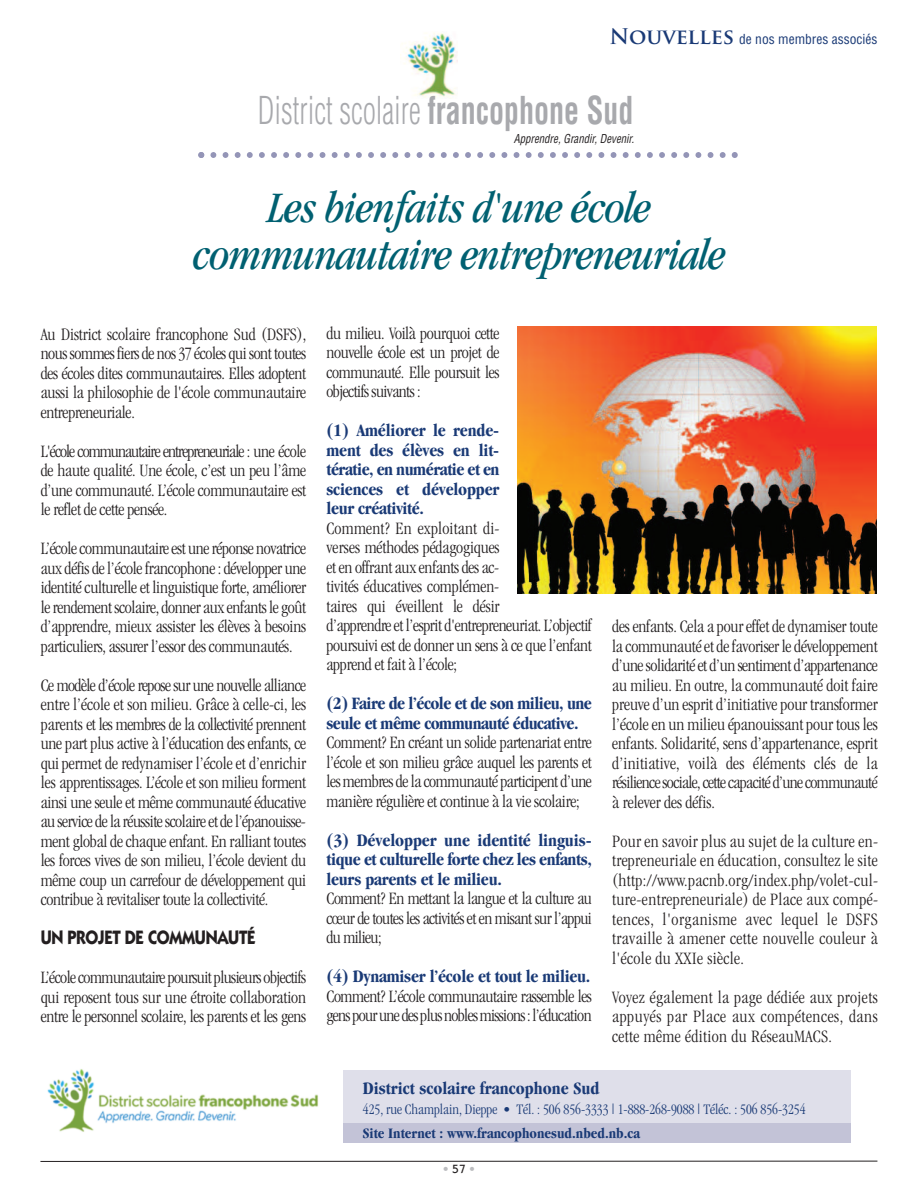
<style>
.page{position:relative;width:918px;height:1188px;background:#fff}
.page>*{position:absolute;margin:0;border:0;box-sizing:border-box;transform-origin:0 0}
.t1{font:italic condensed 45px/46.5px "Garamond";letter-spacing:-.015em;color:#006071;text-align:center}
.t2{font:300 condensed 37.5px "Helvetica";color:#a8a9ad;scale:.8 1}
.t3{font:700 19.5px "Itc Kabel";letter-spacing:-.015em;color:#231f20;scale:.85 1}
.t4{font:300 condensed 18px/19.5px "Garamond";letter-spacing:-.015em;color:#231f20;text-align:justify}
.t5{font:700 condensed 18px/19.5px "Garamond";letter-spacing:-.02em;color:#1a3a76;text-align:justify}
.t6{font:700 condensed 18px "Garamond";color:#1a3a76}
.t7{font:300 condensed 15px "Garamond";color:#1a3a76}
.t8{font:700 condensed 15px "Garamond";color:#1a3a76}
.t9{font:condensed 13.5px "Helvetica";color:#1a3a76}
.t10{font:italic condensed 12px "Helvetica";color:#231f20;scale:.9 1}
.t11{font:500 12px "Itc Kabel";color:#bcbdc0}
.s1{font-family:"Trajan Pro";font-weight:700;font-stretch:normal;font-size:21px}
.s2{font-weight:700}
.s3{color:#231f20}
</style>
<div class="page">
<hr style="left:40px;top:1161px;width:837px;height:1px;background:#231f20">
<div style="left:343px;top:1070px;width:508px;height:73px;background:#dfdfea"></div>
<div style="left:343px;top:1123px;width:508px;height:20px;background:#c3c3d7"></div>
<img style="left:47px;top:1069px;width:271px;height:63px">
<img style="left:402px;top:33px;width:56px;height:65px">
<svg style="left:198px;top:152px;width:540px;height:6px"></svg>
<img style="left:518px;top:326px;width:359px;height:268px">
<p class="t9" style="left:610px;top:31px;width:269px"><span class="s1">Nouvelles</span> de nos membres associés</p>
<h2 class="t2" style="left:258px;top:90px;width:471px">District scolaire <span class="s2">francophone Sud</span></h2>
<p class="t10" style="left:514px;top:132px;width:135px">Apprendre, Grandir, Devenir.</p>
<h1 class="t1" style="left:193px;top:188px;width:534px">Les bienfaits d'une école communautaire entrepreneuriale</h1>
<p class="t4" style="left:41px;top:326px;width:267px">Au District scolaire francophone Sud (DSFS), noussommesfiersde nos37écolesquisont toutes des écoles dites communautaires. Elles adoptent aussi la philosophie de l'école communautaire entrepreneuriale.</p>
<p class="t4" style="left:41px;top:443px;width:267px">L'école communautaire entrepreneuriale : une école de haute qualité. Une école, c’est un peu l’âme d’une communauté. L’école communautaire est le reflet de cette pensée.</p>
<p class="t4" style="left:41px;top:540px;width:267px">L’écolecommunautaireest uneréponse novatrice auxdéfisdel’écolefrancophone:développer une identité culturelle et linguistique forte, améliorer lerendementscolaire,donnerauxenfantslegoût d’apprendre, mieux assister les élèves à besoins particuliers, assurer l’essor des communautés.</p>
<p class="t4" style="left:41px;top:677px;width:267px">Ce modèle d’école repose sur une nouvelle alliance entre l’école et son milieu. Grâce à celle-ci, les parents et les membres de la collectivité prennent une part plus active à l’éducation des enfants, ce quipermet de redynamiser l’école et d’enrichir les apprentissages. L’école et son milieu forment ainsi une seule et même communauté éducative au servicedelaréussitescolaireetdel’épanouisse&shy;ment global de chaque enfant. En ralliant toutes les forces vives de son milieu, l’école devient du même coup un carrefour de développement qui contribue à revitaliser toute la collectivité.</p>
<p class="t3" style="left:41px;top:931px;width:254px">UN PROJET DE COMMUNAUTÉ</p>
<p class="t4" style="left:41px;top:969px;width:267px">L’écolecommunautairepoursuitplusieursobjectifs qui reposent tous sur une étroite collaboration entre le personnel scolaire, les parents et les gens</p>
<p class="t4" style="left:326px;top:324px;width:175px">du milieu. Voilà pourquoi cette nouvelle école est un projet de communauté. Elle poursuit les objectifs suivants :</p>
<p class="t5" style="left:326px;top:422px;width:175px">(1) Améliorer le rende&shy;ment des élèves en lit&shy;tératie, en numératie et en sciences et développer leur créativité.</p>
<p class="t4" style="left:326px;top:519px;width:267px;text-align:left">Comment? En exploitant di-<br>verses méthodes pédagogiques<br>et en offrant aux enfants des ac-<br>tivités éducatives complémen-<br>taires qui éveillent le désir<br>d’apprendreet l’espritd'entrepreneuriat.L’objectif poursuivi est de donner un sens à ce que l’enfant apprend et fait à l’école;</p>
<p class="t5" style="left:326px;top:695px;width:267px">(2) Faire de l’école et de son milieu, une seule et même communauté éducative.</p>
<p class="t4" style="left:326px;top:734px;width:267px">Comment? En créant un solide partenariat entre l’école et son milieu grâce auquel les parents et lesmembresdelacommunautéparticipentd’une manière régulière et continue à la vie scolaire;</p>
<p class="t5" style="left:326px;top:832px;width:267px">(3) Développer une identité linguis&shy;tique et culturelle forte chez les enfants, leurs parents et le milieu.</p>
<p class="t4" style="left:326px;top:890px;width:267px">Comment? En mettant la langue et la culture au cœur de toutes les activités et en misant sur l’appui du milieu;</p>
<p class="t5" style="left:326px;top:968px;width:265px">(4) Dynamiser l’école et tout le milieu.</p>
<p class="t4" style="left:326px;top:987px;width:267px">Comment? L’école communautaire rassemble les genspourunedesplusnoblesmissions:l’éducation</p>
<p class="t4" style="left:612px;top:618px;width:267px">des enfants. Cela a pour effet de dynamiser toute lacommunautéetdefavoriser ledéveloppement d’unesolidaritéetd’un sentimentd’appartenance au milieu. En outre, la communauté doit faire preuve d’un esprit d’initiative pour transformer l’école en un milieu épanouissant pour tous les enfants. Solidarité, sens d’appartenance, esprit d’initiative, voilà des éléments clés de la résiliencesociale,cettecapacitéd’unecommunauté à relever des défis.</p>
<p class="t4" style="left:612px;top:833px;width:267px">Pour en savoir plus au sujet de la culture en&shy;trepreneuriale en éducation, consultez le site (http://www.pacnb.org/index.php/volet-cul&shy;ture-entrepreneuriale) de Place aux compé&shy;tences, l'organisme avec lequel le DSFS travaille à amener cette nouvelle couleur à l'école du XXIe siècle.</p>
<p class="t4" style="left:612px;top:989px;width:267px">Voyez également la page dédiée aux projets appuyés par Place aux compétences, dans cette même édition du RéseauMACS.</p>
<p class="t6" style="left:363px;top:1082px;width:238px">District scolaire francophone Sud</p>
<p class="t7" style="left:363px;top:1103px;width:444px">425, rue Champlain, Dieppe • Tél. : 506 856-3333 | 1-888-268-9088 | Téléc. : 506 856-3254</p>
<p class="t8" style="left:363px;top:1127px;width:279px">Site Internet : www.francophonesud.nbed.nb.ca</p>
<p class="t11" style="left:443px;top:1165px;width:34px">•<span class="s3">57</span>•</p>
</div>
